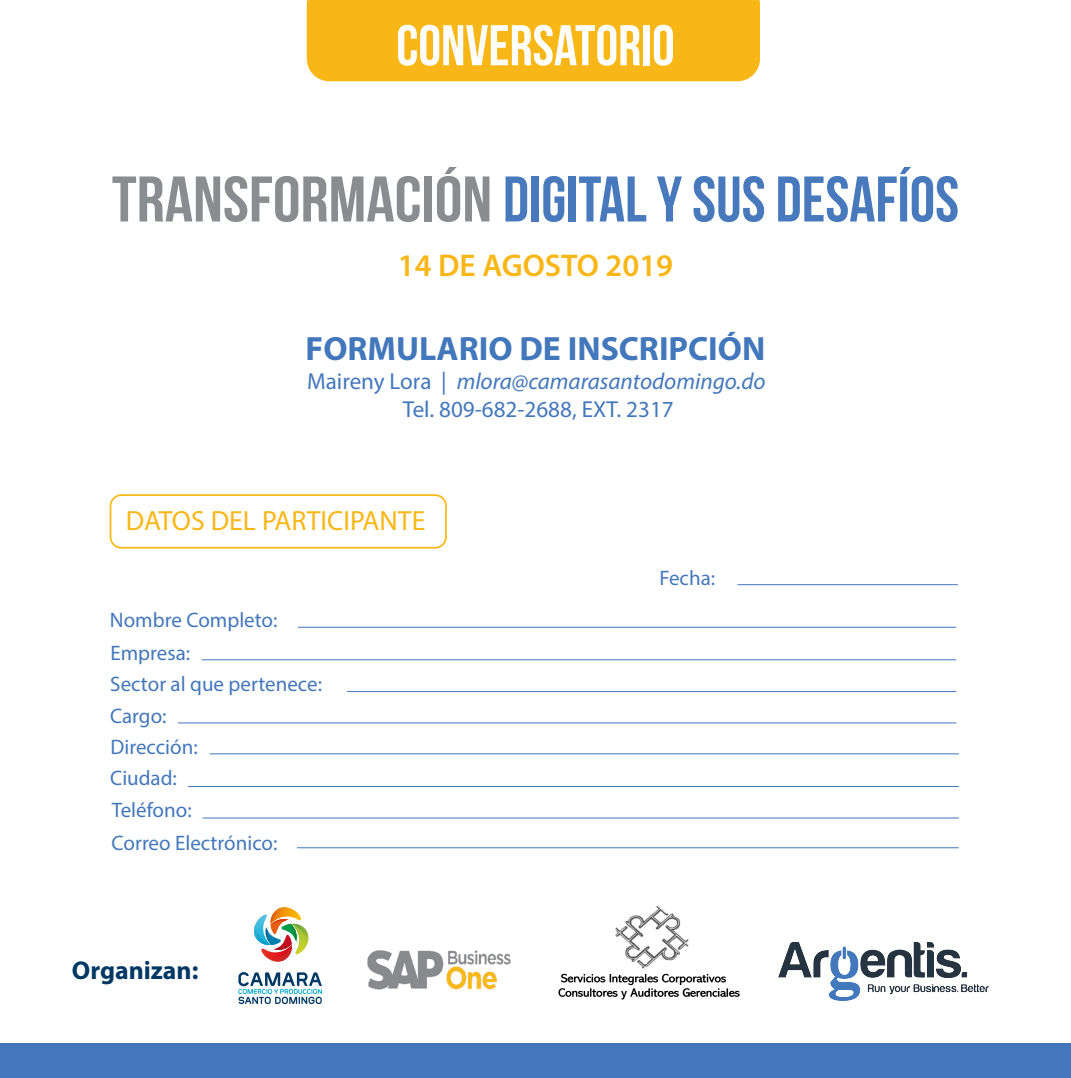
<style>
.page{position:relative;width:1071px;height:1078px;background:#fff}
.page>*{position:absolute;margin:0;border:0;box-sizing:border-box;transform-origin:0 0}
.t1{font:64.23px "Bebas Neue";color:#4779bc}
.t2{font:57.23px "Bebas Neue";color:#fff}
.t3{font:700 33.77px "Myriad Pro";color:#4377bc}
.t4{font:600 31.5px "Myriad Pro";color:#f8b716}
.t5{font:27.82px "Myriad Pro";color:#f8b716}
.t6{font:700 25.72px "Myriad Pro";color:#003864}
.t7{font:23.1px/27.8px "Myriad Pro";color:#4377bc;text-align:center}
.t8{font:21px/31.8px "Myriad Pro";color:#4377bc}
.s1{color:#898d8f}
.s2{font-style:italic}
</style>
<div class="page">
<div style="left:110px;top:494px;width:337px;height:55px;border:2px solid #f8b817;border-radius:11px"></div>
<hr style="left:737px;top:584px;width:221px;height:1px;background:#4377bc">
<hr style="left:298px;top:627px;width:658px;height:1px;background:#4377bc">
<hr style="left:202px;top:659px;width:754px;height:1px;background:#4377bc">
<hr style="left:178px;top:723px;width:778px;height:1px;background:#4377bc">
<hr style="left:210px;top:754px;width:749px;height:1px;background:#4377bc">
<hr style="left:188px;top:786px;width:771px;height:1px;background:#4377bc">
<hr style="left:203px;top:818px;width:756px;height:1px;background:#4377bc">
<hr style="left:297px;top:847px;width:662px;height:1px;background:#4377bc">
<hr style="left:347px;top:691px;width:609px;height:1px;background:#4377bc">
<div style="left:0;top:1044px;width:1070px;height:34px;background:#4377bc"></div>
<div style="left:307px;top:0;width:453px;height:81px;background:#f8b716"></div>
<img style="left:558px;top:906px;width:182px;height:94px">
<img style="left:367px;top:950px;width:144px;height:40px">
<img style="left:778px;top:943px;width:211px;height:57px">
<svg style="left:254px;top:907px;width:55px;height:55px"></svg>
<svg style="left:238px;top:972px;width:84px;height:32px"></svg>
<h2 class="t2" style="left:396px;top:14px;width:280px">CONVERSATORIO</h2>
<h1 class="t1" style="left:112px;top:164px;width:849px"><span class="s1">TRANSFORMACIÓN</span> DIGITAL Y SUS DESAFÍOS</h1>
<h3 class="t4" style="left:398px;top:245px;width:277px">14 DE AGOSTO 2019</h3>
<h3 class="t3" style="left:306px;top:326px;width:461px">FORMULARIO DE INSCRIPCIÓN</h3>
<p class="t7" style="left:307px;top:367px;width:460px">Maireny Lora | <span class="s2">mlora@camarasantodomingo.do<br></span>Tel. 809-682-2688, EXT. 2317</p>
<h3 class="t5" style="left:126px;top:504px;width:301px">DATOS DEL PARTICIPANTE</h3>
<p class="t8" style="left:110px;top:604px;width:169px;line-height:32.6px">Nombre Completo:<br>Empresa:</p>
<p class="t8" style="left:110px;top:667px;width:213px">Sector al que pertenece:</p>
<p class="t8" style="left:110px;top:700px;width:169px">Cargo:<br>Dirección:<br>Ciudad:<br>Teléfono:<br>Correo Electrónico:</p>
<p class="t6" style="left:72px;top:954px;width:128px">Organizan:</p>
<p class="t8" style="left:660px;top:561px;width:57px">Fecha:</p>
</div>
